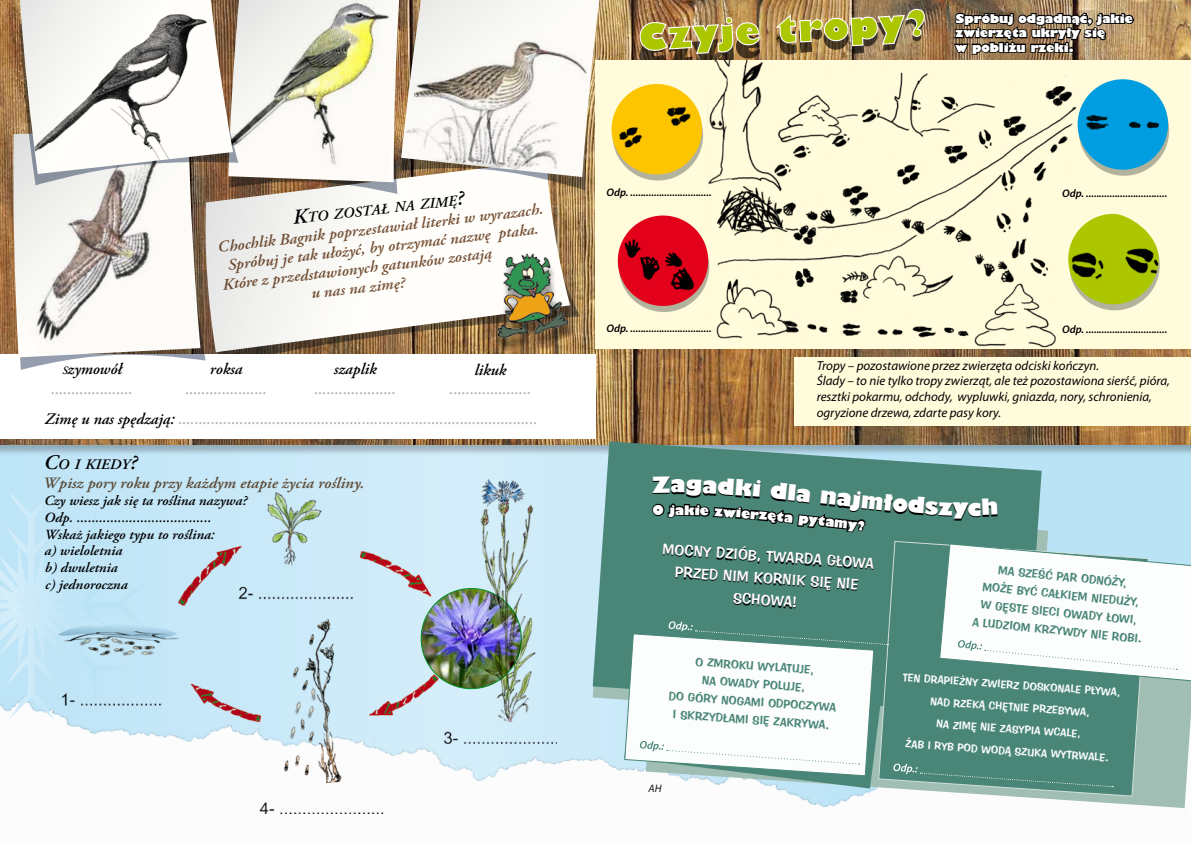
<style>
.page{position:relative;width:1191px;height:842px;background:#fff}
.page>*{position:absolute;margin:0;border:0;box-sizing:border-box;transform-origin:0 0}
.t1{font:22.1px "Humanst 521 U Bd EU";color:#fff}
.t2{font:italic 600 16px/30.6px "Adobe Garamond Pro";color:#b1b3b4}
.t3{font:italic 600 16px/19.2px "Adobe Garamond Pro";color:#b1b3b4;text-align:center}
.t4{font:italic 600 16px "Adobe Garamond Pro";color:#000}
.t5{font:italic 600 15.8px "Adobe Garamond Pro";color:#755137;scale:1.05 1}
.t6{font:15px/22px "Impress EU";color:#fcfdfd;text-align:center}
.t7{font:italic 600 14.5px "Adobe Garamond Pro";color:#000;scale:1.05 1}
.t8{font:italic 600 14px/16.8px "Adobe Garamond Pro";color:#000;scale:1.05 1}
.t9{font:13.3px "Humanst 521 U Bd EU";color:#fff}
.t10{font:italic 13px/15.6px "Myriad Pro";color:#000}
.t11{font:12px/18px "Impress EU";color:#498677;text-align:center}
.t12{font:12px/14.4px "Humanst 521 U Bd EU";color:#fff}
.t13{font:italic 600 11px "Myriad Pro";letter-spacing:.005em;color:#000}
.t14{font:11px/22px "Impress EU";color:#fcfdfd;text-align:center}
.t15{font:italic 10.9px "Myriad Pro";color:#111211}
.s1{font-size:20.7px}
.s2{font-size:11.2px;color:#000}
.s3{color:#000}
.s4{font-style:inherit}
</style>
<div class="page">
<img style="left:0;top:456px;width:1191px;height:358px">
<img style="left:0;top:0;width:1191px;height:444px">
<svg style="left:211px;top:194px;width:369px;height:160px;background:#9f7d50"></svg>
<svg style="left:206px;top:194px;width:364px;height:158px"></svg>
<div style="left:0;top:354px;width:595px;height:84px;background:#fff"></div>
<svg style="left:20px;top:194px;width:186px;height:176px"></svg>
<img style="left:13px;top:130px;width:188px;height:226px">
<img style="left:20px;top:0;width:583px;height:194px">
<img style="left:28px;top:9px;width:187px;height:165px">
<svg style="left:646px;top:788px;width:545px;height:20px"></svg>
<svg style="left:593px;top:441px;width:448px;height:275px;background:#719d96"></svg>
<svg style="left:877px;top:788px;width:272px;height:9px"></svg>
<img style="left:639px;top:0;width:286px;height:60px">
<div style="left:595px;top:60px;width:596px;height:288px;background:#fffbdb"></div>
<img style="left:708px;top:60px;width:369px;height:288px">
<div style="left:794px;top:357px;width:397px;height:69px;background:#fffbdb"></div>
<svg style="left:612px;top:90px;width:91px;height:90px"></svg>
<div style="left:611px;top:84px;width:91px;height:90px;background:#fdc500;border-radius:50%"></div>
<img style="left:611px;top:102px;width:85px;height:50px">
<svg style="left:619px;top:222px;width:90px;height:90px"></svg>
<div style="left:618px;top:216px;width:90px;height:90px;background:#e2001a;border-radius:50%"></div>
<img style="left:618px;top:233px;width:84px;height:65px">
<svg style="left:1078px;top:85px;width:91px;height:91px"></svg>
<img style="left:1079px;top:139px;width:84px;height:15px">
<div style="left:1077px;top:79px;width:91px;height:91px;background:#009ee0;border-radius:50%"></div>
<img style="left:1078px;top:108px;width:81px;height:30px">
<svg style="left:1069px;top:220px;width:90px;height:90px"></svg>
<div style="left:1068px;top:214px;width:90px;height:90px;background:#acc600;border-radius:50%"></div>
<img style="left:1068px;top:229px;width:90px;height:71px">
<svg style="left:0;top:491px;width:59px;height:229px;background:#c7e7f7"></svg>
<img style="left:59px;top:477px;width:497px;height:336px">
<svg style="left:952px;top:11px;width:182px;height:45px;background:#614f3a"></svg>
<div style="left:494px;top:257px;width:80px;height:94px;background:#000;opacity:.38"></div>
<img style="left:492px;top:250px;width:78px;height:93px">
<svg style="left:624px;top:476px;width:567px;height:312px"></svg>
<p class="t7" style="left:292px;top:212px;width:165px;rotate:-7deg"><span class="s1">K</span>TO ZOSTAŁ NA ZIMĘ<span class="s1">?</span></p>
<p class="t5" style="left:217px;top:239px;width:313px;rotate:-7deg">Chochlik Bagnik poprzestawiał literki w wyrazach.</p>
<p class="t5" style="left:227px;top:257px;width:299px;rotate:-7deg">Spróbuj je tak ułożyć, by otrzymać nazwę ptaka.</p>
<p class="t5" style="left:221px;top:276px;width:260px;rotate:-7deg">Które z przedstawionych gatunków zostają</p>
<p class="t5" style="left:310px;top:285px;width:91px;rotate:-7deg">u nas na zimę?</p>
<p class="t3" style="left:51px;top:360px;width:83px"><span class="s2">S</span><span class="s3">zymowół </span>....................</p>
<p class="t4" style="left:210px;top:360px;width:34px">roksa</p>
<p class="t2" style="left:45px;top:374px;width:494px;text-indent:141px"><span class="s4">....................<br></span><span class="s3">Zimę u nas spędzają:</span> ........................................................................................</p>
<p class="t4" style="left:334px;top:360px;width:44px">szaplik</p>
<p class="t3" style="left:314px;top:380px;width:83px">....................</p>
<p class="t4" style="left:474px;top:360px;width:34px">likuk</p>
<p class="t3" style="left:449px;top:380px;width:83px">....................</p>
<p class="t7" style="left:44px;top:456px;width:91px"><span class="s1">C</span>O I KIEDY<span class="s1">?</span></p>
<p class="t5" style="left:44px;top:474px;width:307px">Wpisz pory roku przy każdym etapie życia rośliny.</p>
<p class="t8" style="left:44px;top:493px;width:195px">Czy wiesz jak się ta roślina nazywa?<br>Odp. ....................................<br>Wskaż jakiego typu to roślina:<br>a) wieloletnia<br>b) dwuletnia<br>c) jednoroczna</p>
<p class="t12" style="left:955px;top:11px;width:179px">Spróbuj odgadnąć, jakie zwierzęta ukryły się<br>w pobliżu rzeki.</p>
<p class="t13" style="left:606px;top:185px;width:107px">Odp. ...............................</p>
<p class="t13" style="left:1062px;top:186px;width:107px">Odp. ...............................</p>
<p class="t13" style="left:606px;top:322px;width:107px">Odp. ...............................</p>
<p class="t13" style="left:1062px;top:323px;width:107px">Odp. ...............................</p>
<p class="t10" style="left:816px;top:357px;width:355px">Tropy – pozostawione przez zwierzęta odciski kończyn.<br>Ślady – to nie tylko tropy zwierząt, ale też pozostawiona sierść, pióra, resztki pokarmu, odchody, wypluwki, gniazda, nory, schronienia, ogryzione drzewa, zdarte pasy kory.</p>
<h1 class="t1" style="left:772px;top:476px;width:125px;rotate:6deg">dla najmł</h1>
<p class="t9" style="left:669px;top:501px;width:7px">j</p>
<p class="t9" style="left:742px;top:504px;width:36px;rotate:5deg">erzę</p>
<p class="t9" style="left:777px;top:508px;width:90px;rotate:6deg">ta pytamy?</p>
<p class="t6" style="left:663px;top:538px;width:213px;rotate:4deg">Mocny dziób, twarda głowa<br>Przed nim kornik się nie schowa!</p>
<p class="t11" style="left:672px;top:651px;width:169px;rotate:4deg">O zmroku wylatuje,<br>Na owady poluje,<br>Do góry nogami odpoczywa i skrzydłami się zakrywa.</p>
<p class="t11" style="left:979px;top:559px;width:172px;rotate:6deg">Ma sześć par odnóży,<br>Może być całkiem nieduży,<br>W gęste sieci owady łowi,<br>a ludziom krzywdy nie robi.</p>
<p class="t14" style="left:903px;top:666px;width:220px;rotate:4deg">Ten drapieżny zwierz doskonale pływa,<br>Nad rzeką chętnie przebywa,<br>Na zimę nie zasypia wcale,<br>Żab i ryb pod wodą szuka wytrwale.</p>
<p class="t15" style="left:648px;top:782px;width:14px">AH</p>
</div>
